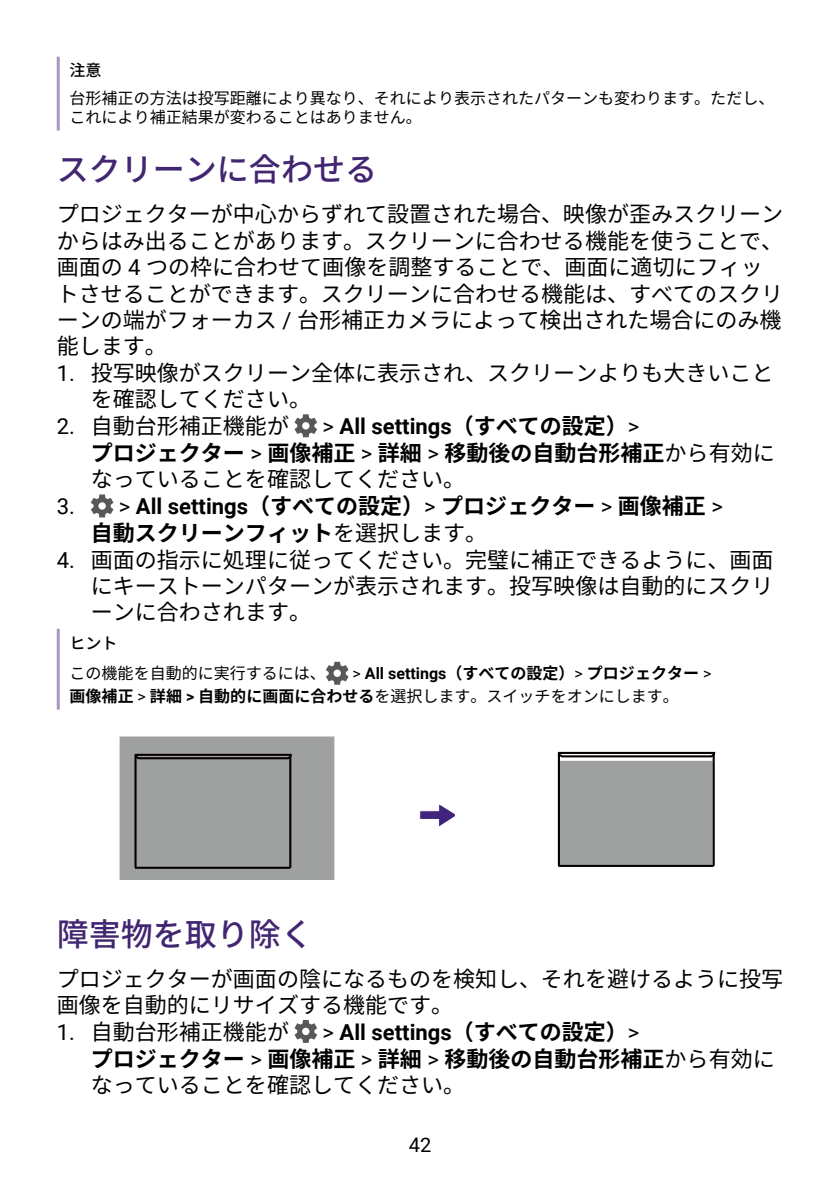
<style>
.page{position:relative;width:840px;height:1191px;background:#fff}
.page>*{position:absolute;margin:0;border:0;box-sizing:border-box;transform-origin:0 0}
.t1{font:500 32px "Noto Sans JP";color:#422671}
.t2{font:22px/26.4px "Noto Sans JP";color:#000}
.t3{font:700 22px/26.4px "Noto Sans JP";color:#000}
.t4{font:700 22px "Roboto";color:#000}
.t5{font:20px "Roboto";color:#000}
.t6{font:16px/19.2px "Noto Sans JP";color:#000}
.t7{font:700 16px/22.6px "Noto Sans JP";color:#000}
.t8{font:500 16px "Noto Sans JP";color:#000}
.s1{font-family:"Roboto"}
.s2{font-weight:400}
.s3{font-family:"Noto Sans JP"}
.s4{font-family:"Roboto";font-weight:400}
</style>
<div class="page">
<hr style="left:57px;top:84px;width:3px;height:47px;background:#ad95c0">
<hr style="left:57px;top:57px;width:3px;height:27px;background:#ad95c0">
<svg style="left:294px;top:414px;width:23px;height:23px"></svg>
<svg style="left:91px;top:494px;width:22px;height:23px"></svg>
<hr style="left:57px;top:656px;width:3px;height:53px;background:#ad95c0">
<hr style="left:57px;top:629px;width:3px;height:27px;background:#ad95c0">
<svg style="left:326px;top:662px;width:22px;height:22px"></svg>
<svg style="left:419px;top:804px;width:36px;height:23px"></svg>
<svg style="left:119px;top:736px;width:215px;height:143px;background:#989999"></svg>
<div style="left:560px;top:763px;width:150px;height:100px;background:#9fa0a0"></div>
<div style="left:558px;top:761px;width:154px;height:104px;border:4px solid #9fa0a0"></div>
<hr style="left:557px;top:752px;width:2px;height:114px;background:#060001">
<hr style="left:712px;top:752px;width:2px;height:114px;background:#060001">
<hr style="left:558px;top:865px;width:155px;height:2px;background:#060001">
<svg style="left:557px;top:751px;width:158px;height:7px"></svg>
<svg style="left:294px;top:1020px;width:23px;height:23px"></svg>
<p class="t8" style="left:70px;top:62px;width:33px">注意</p>
<p class="t6" style="left:70px;top:89px;width:706px">台形補正の方法は投写距離により異なり、それにより表示されたパターンも変わります。ただし、これにより補正結果が変わることはありません。</p>
<h1 class="t1" style="left:57px;top:152px;width:321px">スクリーンに合わせる</h1>
<p class="t2" style="left:57px;top:202px;width:727px">プロジェクターが中心からずれて設置された場合、映像が歪みスクリーンからはみ出ることがあります。スクリーンに合わせる機能を使うことで、画面の <span class="s1">4</span> つの枠に合わせて画像を調整することで、画面に適切にフィットさせることができます。スクリーンに合わせる機能は、すべてのスクリーンの端がフォーカス <span class="s1">/</span> 台形補正カメラによって検出された場合にのみ機能します。</p>
<p class="t2" style="left:91px;top:360px;width:684px;text-indent:-34px"><span class="s1">1.</span> 投写映像がスクリーン全体に表示され、スクリーンよりも大きいことを確認してください。</p>
<p class="t2" style="left:57px;top:413px;width:234px"><span class="s1">2.</span> 自動台形補正機能が</p>
<p class="t4" style="left:322px;top:411px;width:318px"><span class="s2">&gt;</span> All settings<span class="s3">（すべての設定）</span><span class="s2">&gt;</span></p>
<p class="t3" style="left:91px;top:440px;width:685px">プロジェクター <span class="s4">&gt;</span> 画像補正 <span class="s4">&gt;</span> 詳細 <span class="s4">&gt;</span> 移動後の自動台形補正<span class="s2">から有効になっていることを確認してください。</span></p>
<p class="t3" style="left:91px;top:493px;width:633px;text-indent:-34px"><span class="s4">3. &gt;</span> <span class="s1">All settings</span>（すべての設定）<span class="s4">&gt;</span> プロジェクター <span class="s4">&gt;</span> 画像補正 <span class="s4">&gt;</span>自動スクリーンフィット<span class="s2">を選択します。</span></p>
<p class="t2" style="left:91px;top:547px;width:683px;text-align:justify;text-indent:-34px"><span class="s1">4.</span> 画面の指示に処理に従ってください。完璧に補正できるように、画面にキーストーンパターンが表示されます。投写映像は自動的にスクリーンに合わされます。</p>
<p class="t8" style="left:70px;top:633px;width:49px">ヒント</p>
<p class="t6" style="left:70px;top:664px;width:258px">この機能を自動的に実行するには、</p>
<p class="t7" style="left:70px;top:662px;width:643px;text-indent:283px"><span class="s4">&gt;</span> <span class="s1">All settings</span>（すべての設定）<span class="s4">&gt;</span> プロジェクター <span class="s4">&gt;</span>画像補正 <span class="s4">&gt;</span> 詳細 <span class="s1">&gt;</span> 自動的に画面に合わせる<span class="s2">を選択します。スイッチをオンにします。</span></p>
<h1 class="t1" style="left:57px;top:915px;width:257px">障害物を取り除く</h1>
<p class="t2" style="left:57px;top:965px;width:727px">プロジェクターが画面の陰になるものを検知し、それを避けるように投写画像を自動的にリサイズする機能です。</p>
<p class="t2" style="left:57px;top:1019px;width:234px"><span class="s1">1.</span> 自動台形補正機能が</p>
<p class="t4" style="left:322px;top:1016px;width:318px"><span class="s2">&gt;</span> All settings<span class="s3">（すべての設定）</span><span class="s2">&gt;</span></p>
<p class="t3" style="left:91px;top:1045px;width:685px">プロジェクター <span class="s4">&gt;</span> 画像補正 <span class="s4">&gt;</span> 詳細 <span class="s4">&gt;</span> 移動後の自動台形補正<span class="s2">から有効になっていることを確認してください。</span></p>
<p class="t5" style="left:408px;top:1131px;width:24px">42</p>
</div>
